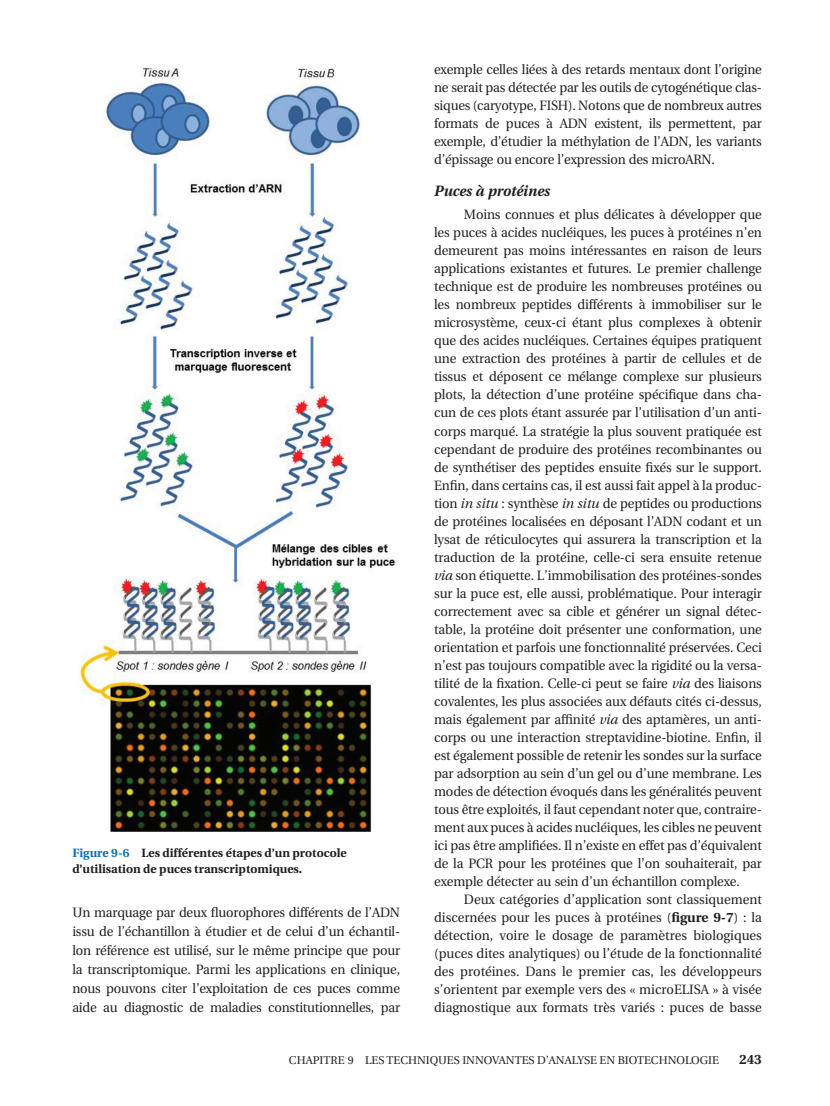
<style>
.page{position:relative;width:830px;height:1106px;background:#fff}
.page>*{position:absolute;margin:0;border:0;box-sizing:border-box;transform-origin:0 0}
.t1{font:italic 700 15px "Utopia";color:#231f20;scale:.96 1}
.t2{font:13.5px/18px "Utopia";letter-spacing:-.015em;color:#231f20;text-align:justify;scale:.96 1}
.t3{font:700 13.5px "Utopia";color:#231f20}
.t4{font:700 12px/16.5px "Utopia";color:#231f20}
.t5{font:11.25px "Utopia";color:#231f20}
.s1{color:#0671ba}
.s2{font-style:italic}
.s3{font-weight:700}
</style>
<div class="page">
<img style="left:80px;top:68px;width:316px;height:764px">
<p class="t4" style="left:72px;top:845px;width:276px"><span class="s1">Figure 9-6</span> Les différentes étapes d’un protocole d’utilisation de puces transcriptomiques.</p>
<p class="t2" style="left:72px;top:904px;width:343px;line-height:19px">Un marquage par deux fluorophores différents de l’ADN issu de l’échantillon à étudier et de celui d’un échantil&shy;lon référence est utilisé, sur le même principe que pour la transcriptomique. Parmi les applications en clinique, nous pouvons citer l’exploitation de ces puces comme aide au diagnostic de maladies constitutionnelles, par</p>
<p class="t2" style="left:434px;top:62px;width:343px">exemple celles liées à des retards mentaux dont l’origine ne serait pas détectée par les outils de cytogénétique clas&shy;siques (caryotype, FISH). Notons que de nombreux autres formats de puces à ADN existent, ils permettent, par exemple, d’étudier la méthylation de l’ADN, les variants d’épissage ou encore l’expression des microARN.</p>
<p class="t1" style="left:434px;top:184px;width:122px">Puces à protéines</p>
<p class="t2" style="left:434px;top:207px;width:343px;text-indent:30px">Moins connues et plus délicates à développer que les puces à acides nucléiques, les puces à protéines n’en demeurent pas moins intéressantes en raison de leurs applications existantes et futures. Le premier challenge technique est de produire les nombreuses protéines ou les nombreux peptides différents à immobiliser sur le microsystème, ceux-ci étant plus complexes à obtenir que des acides nucléiques. Certaines équipes pratiquent une extraction des protéines à partir de cellules et de tissus et déposent ce mélange complexe sur plusieurs plots, la détection d’une protéine spécifique dans cha&shy;cun de ces plots étant assurée par l’utilisation d’un anti&shy;corps marqué. La stratégie la plus souvent pratiquée est cependant de produire des protéines recombinantes ou de synthétiser des peptides ensuite fixés sur le support.<br>Enfin, dans certains cas, il est aussi fait appel à la produc&shy;tion <span class="s2">in situ</span> : synthèse <span class="s2">in situ</span> de peptides ou productions de protéines localisées en déposant l’ADN codant et un lysat de réticulocytes qui assurera la transcription et la traduction de la protéine, celle-ci sera ensuite retenue <span class="s2">via</span> son étiquette. L’immobilisation des protéines-sondes sur la puce est, elle aussi, problématique. Pour interagir correctement avec sa cible et générer un signal détec&shy;table, la protéine doit présenter une conformation, une orientation et parfois une fonctionnalité préservées. Ceci n’est pas toujours compatible avec la rigidité ou la versa&shy;tilité de la fixation. Celle-ci peut se faire <span class="s2">via</span> des liaisons covalentes, les plus associées aux défauts cités ci-dessus, mais également par affinité <span class="s2">via</span> des aptamères , un anti&shy;corps ou une interaction streptavidine-biotine . Enfin, il est également possible de retenir les sondes sur la surface par adsorption au sein d’un gel ou d’une membrane. Les modes de détection évoqués dans les généralités peuvent tous être exploités, il faut cependant noter que, contraire&shy;ment aux puces à acides nucléiques, les cibles ne peuvent ici pas être amplifiées. Il n’existe en effet pas d’équivalent de la PCR pour les protéines que l’on souhaiterait, par exemple détecter au sein d’un échantillon complexe.</p>
<p class="t2" style="left:434px;top:891px;width:343px;text-indent:30px">Deux catégories d’application sont classiquement discernées pour les puces à protéines (<span class="s3">figure 9-7</span>) : la détection, voire le dosage de paramètres biologiques (puces dites analytiques) ou l’étude de la fonctionnalité des protéines. Dans le premier cas, les développeurs s’orientent par exemple vers des « microELISA » à visée diagnostique aux formats très variés : puces de basse</p>
<p class="t5" style="left:289px;top:1055px;width:431px">CHAPITRE 9 LES TECHNIQUES INNOVANTES D’ANALYSE EN BIOTECHNOLOGIE</p>
<p class="t3" style="left:738px;top:1054px;width:24px">243</p>
</div>
